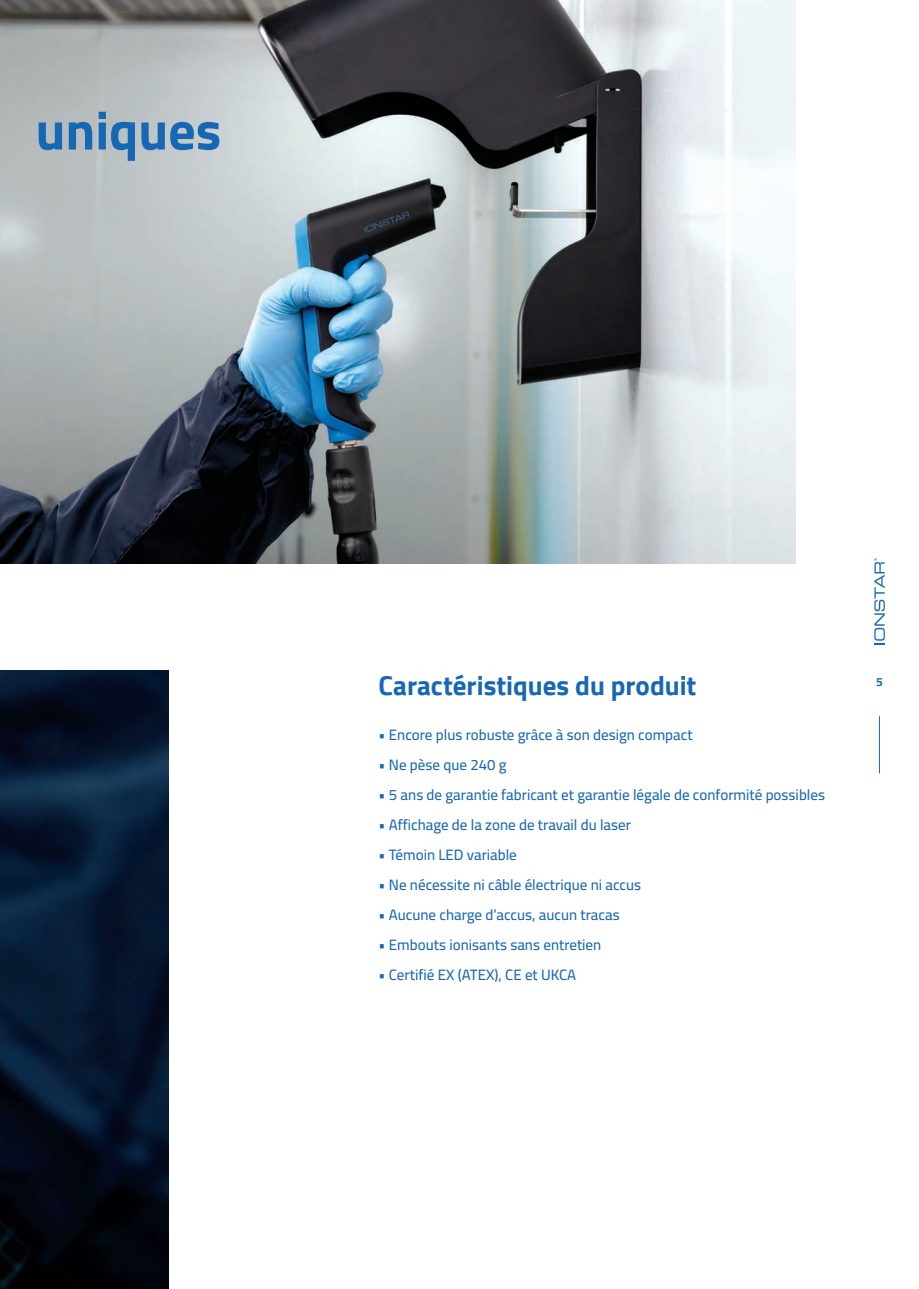
<style>
.page{position:relative;width:919px;height:1289px;background:#fff}
.page>*{position:absolute;margin:0;border:0;box-sizing:border-box;transform-origin:0 0}
.t1{font:700 54px "Cairo";color:#1768b4}
.t2{font:700 27px "Cairo";color:#1768b4}
.t3{font:500 15px "Cairo";color:#1768b4}
.t4{font:700 12px "Cairo";color:#1768b4}
</style>
<div class="page">
<img style="left:0;top:0;width:795px;height:563px">
<hr style="left:879px;top:716px;width:1px;height:57px;background:#1768b4">
<img style="left:0;top:670px;width:169px;height:618px">
<svg style="left:874px;top:558px;width:10px;height:86px"></svg>
<h1 class="t1" style="left:36px;top:99px;width:187px">uniques</h1>
<h2 class="t2" style="left:378px;top:670px;width:319px">Caractéristiques du produit</h2>
<p class="t3" style="left:378px;top:724px;width:315px">• Encore plus robuste grâce à son design compact</p>
<p class="t3" style="left:378px;top:754px;width:129px">• Ne pèse que 240 g</p>
<p class="t3" style="left:378px;top:784px;width:448px">• 5 ans de garantie fabricant et garantie légale de conformité possibles</p>
<p class="t3" style="left:378px;top:814px;width:254px">• Affichage de la zone de travail du laser</p>
<p class="t3" style="left:378px;top:844px;width:140px">• Témoin LED variable</p>
<p class="t3" style="left:378px;top:874px;width:264px">• Ne nécessite ni câble électrique ni accus</p>
<p class="t3" style="left:378px;top:904px;width:242px">• Aucune charge d’accus, aucun tracas</p>
<p class="t3" style="left:378px;top:934px;width:224px">• Embouts ionisants sans entretien</p>
<p class="t3" style="left:378px;top:964px;width:199px">• Certifié EX (ATEX), CE et UKCA</p>
<p class="t4" style="left:876px;top:674px;width:8px">5</p>
</div>
